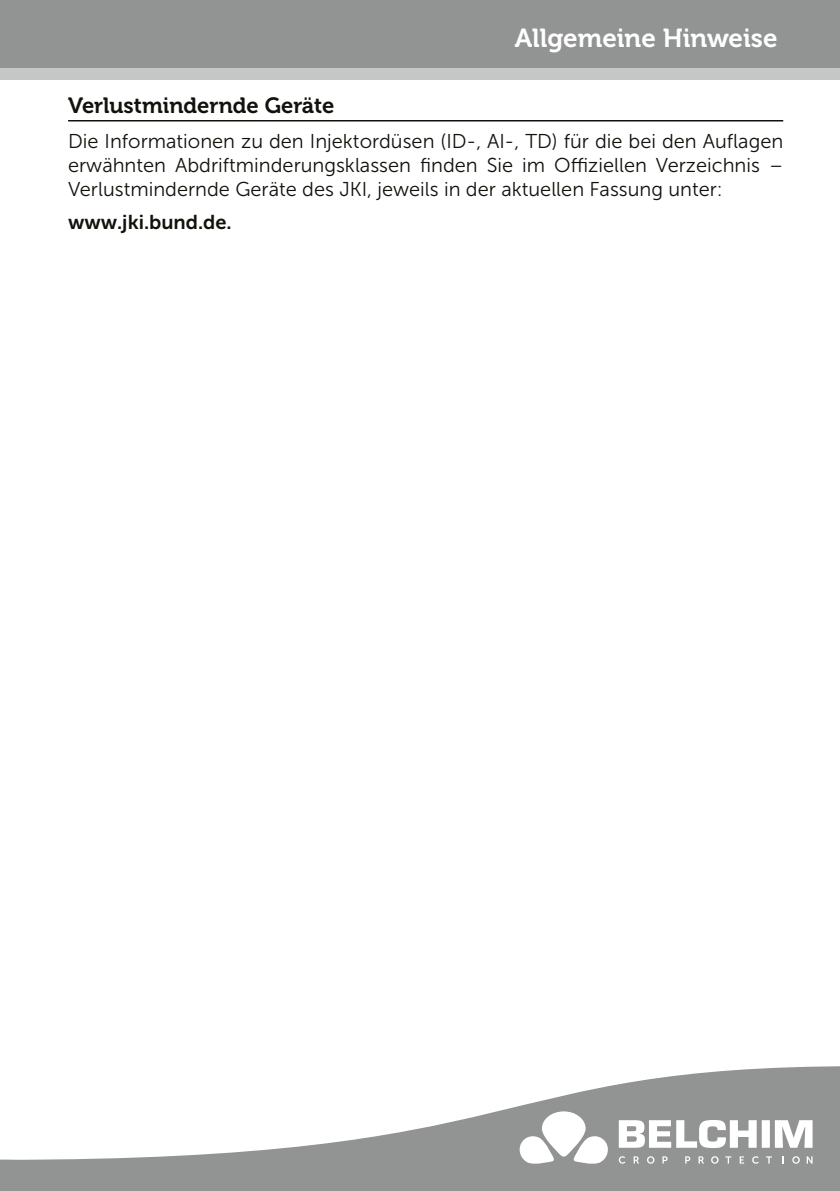
<style>
.page{position:relative;width:840px;height:1191px;background:#fff}
.page>*{position:absolute;margin:0;border:0;box-sizing:border-box;transform-origin:0 0}
.t1{font:26px "Museo 700";color:#fff}
.t2{font:22px "Museo 700";color:#12120d}
.t3{font:20px/24px "Museo Sans 300";color:#12120d;text-align:justify}
.t4{font:20px "Museo Sans 700";color:#12120d}
</style>
<div class="page">
<div style="left:0;top:0;width:839px;height:68px;background:#929493"></div>
<div style="left:0;top:68px;width:839px;height:11px;background:#c5c7c7"></div>
<svg style="left:0;top:1066px;width:839px;height:125px;fill:#929493"></svg>
<svg style="left:618px;top:1120px;width:194px;height:28px"></svg>
<svg style="left:618px;top:1156px;width:7px;height:7px"></svg>
<svg style="left:633px;top:1156px;width:5px;height:7px"></svg>
<svg style="left:646px;top:1156px;width:8px;height:7px"></svg>
<svg style="left:662px;top:1156px;width:5px;height:7px"></svg>
<svg style="left:684px;top:1156px;width:6px;height:7px"></svg>
<svg style="left:698px;top:1156px;width:5px;height:7px"></svg>
<svg style="left:710px;top:1156px;width:8px;height:7px"></svg>
<svg style="left:725px;top:1156px;width:6px;height:7px"></svg>
<svg style="left:739px;top:1156px;width:4px;height:7px"></svg>
<svg style="left:751px;top:1156px;width:7px;height:7px"></svg>
<svg style="left:765px;top:1156px;width:6px;height:7px"></svg>
<svg style="left:791px;top:1156px;width:8px;height:7px"></svg>
<svg style="left:806px;top:1156px;width:6px;height:7px"></svg>
<svg style="left:519px;top:1111px;width:90px;height:52px"></svg>
<hr style="left:68px;top:120px;width:714px;height:1px;background:#12120d">
<h1 class="t1" style="left:514px;top:24px;width:264px">Allgemeine Hinweise</h1>
<p class="t2" style="left:68px;top:93px;width:268px">Verlustmindernde Geräte</p>
<p class="t3" style="left:68px;top:129px;width:716px">Die Informationen zu den Injektordüsen (ID-, AI-, TD) für die bei den Auflagen erwähnten Abdriftminderungsklassen finden Sie im Offiziellen Verzeichnis – Verlustmindernde Geräte des JKI, jeweils in der aktuellen Fassung unter:</p>
<p class="t4" style="left:68px;top:211px;width:165px">www.jki.bund.de.</p>
</div>
